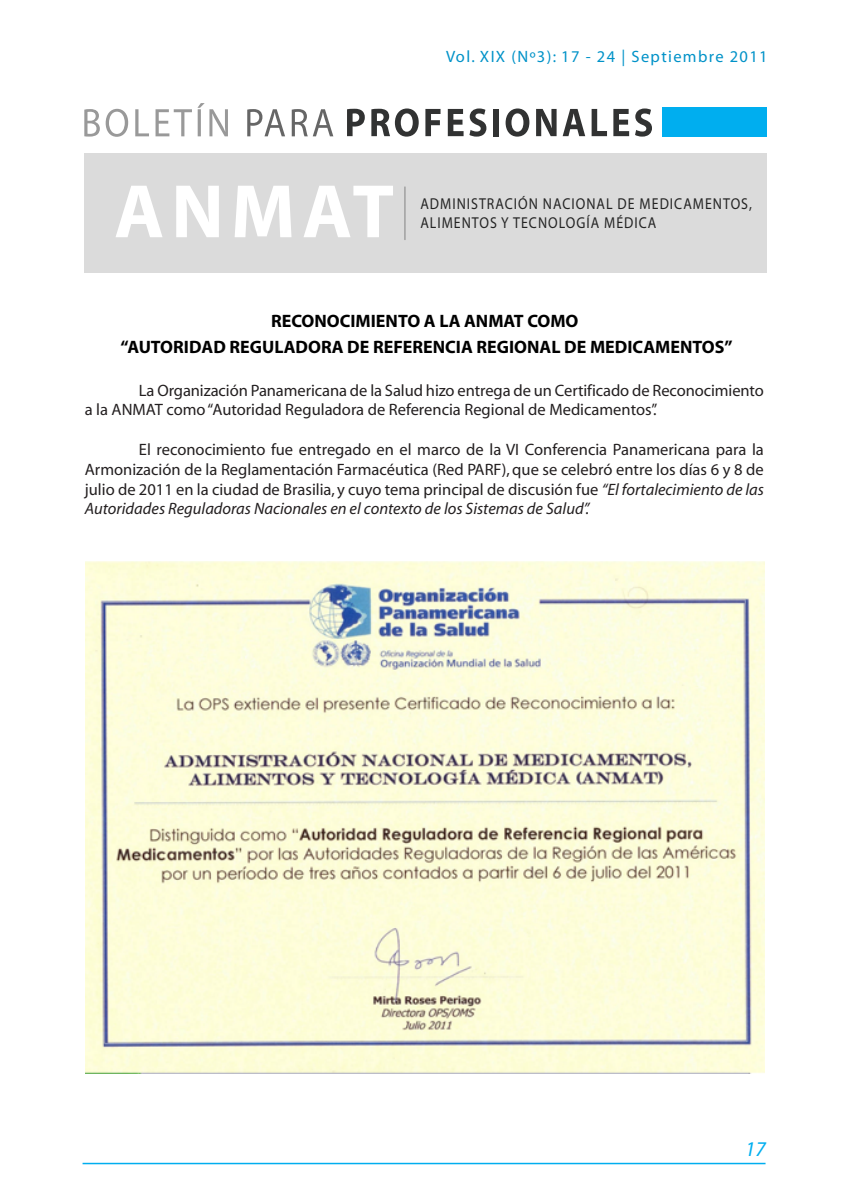
<style>
.page{position:relative;width:851px;height:1191px;background:#fff}
.page>*{position:absolute;margin:0;border:0;box-sizing:border-box;transform-origin:0 0}
.t1{font:700 76.35px "Myriad";letter-spacing:.09em;color:#fff}
.t2{font:italic 21px "Myriad";color:#00aeef}
.t3{font:700 18px/25.5px "Myriad";color:#000;text-align:center}
.t4{font:16.5px/19.8px "Myriad";color:#231f20}
.t5{font:16.5px "Myriad";letter-spacing:.08em;color:#0092c8}
.t6{font:15.75px/18.9px "Myriad";letter-spacing:.07em;color:#242424;scale:.88 1}
.s1{font-style:italic}
</style>
<div class="page">
<hr style="left:82px;top:1162px;width:683px;height:2px;background:#00aeef">
<div style="left:84px;top:153px;width:683px;height:119px;background:#dbdbdb"></div>
<svg style="left:84px;top:109px;width:16px;height:28px"></svg>
<svg style="left:106px;top:109px;width:22px;height:28px"></svg>
<svg style="left:135px;top:109px;width:14px;height:27px"></svg>
<svg style="left:155px;top:103px;width:73px;height:33px"></svg>
<svg style="left:247px;top:109px;width:38px;height:27px"></svg>
<svg style="left:292px;top:109px;width:41px;height:27px"></svg>
<hr style="left:404px;top:186px;width:1px;height:54px;background:#999">
<div style="left:662px;top:107px;width:104px;height:30px;background:#00aeef"></div>
<svg style="left:347px;top:109px;width:18px;height:27px"></svg>
<svg style="left:371px;top:108px;width:47px;height:29px"></svg>
<svg style="left:425px;top:109px;width:15px;height:27px"></svg>
<svg style="left:447px;top:109px;width:16px;height:27px"></svg>
<svg style="left:469px;top:108px;width:17px;height:29px"></svg>
<div style="left:493px;top:109px;width:6px;height:27px;background:#313232"></div>
<svg style="left:505px;top:108px;width:24px;height:29px"></svg>
<svg style="left:536px;top:109px;width:20px;height:27px"></svg>
<svg style="left:562px;top:109px;width:23px;height:27px"></svg>
<svg style="left:591px;top:109px;width:16px;height:27px"></svg>
<svg style="left:613px;top:109px;width:16px;height:27px"></svg>
<svg style="left:635px;top:108px;width:17px;height:29px"></svg>
<img style="left:85px;top:561px;width:679px;height:512px">
<p class="t5" style="left:446px;top:48px;width:323px">Vol. XIX (Nº3): 17 - 24 | Septiembre 2011</p>
<h1 class="t1" style="left:114px;top:172px;width:281px">ANMAT</h1>
<p class="t6" style="left:420px;top:195px;width:378px">ADMINISTRACIÓN NACIONAL DE MEDICAMENTOS,<br>ALIMENTOS Y TECNOLOGÍA MÉDICA</p>
<p class="t3" style="left:120px;top:309px;width:613px">RECONOCIMIENTO A LA ANMAT COMO<br>“AUTORIDAD REGULADORA DE REFERENCIA REGIONAL DE MEDICAMENTOS”</p>
<p class="t4" style="left:85px;top:381px;width:680px;text-indent:54px">La Organización Panamericana de la Salud hizo entrega de un Certificado de Reconocimiento a la ANMAT como “Autoridad Reguladora de Referencia Regional de Medicamentos”.</p>
<p class="t4" style="left:85px;top:440px;width:680px;text-align:justify;text-indent:54px">El reconocimiento fue entregado en el marco de la VI Conferencia Panamericana para la Armonización de la Reglamentación Farmacéutica (Red PARF), que se celebró entre los días 6 y 8 de julio de 2011 en la ciudad de Brasilia, y cuyo tema principal de discusión fue <span class="s1">“El fortalecimiento de las Autoridades Reguladoras Nacionales en el contexto de los Sistemas de Salud”.</span></p>
<p class="t2" style="left:744px;top:1138px;width:22px">17</p>
</div>
